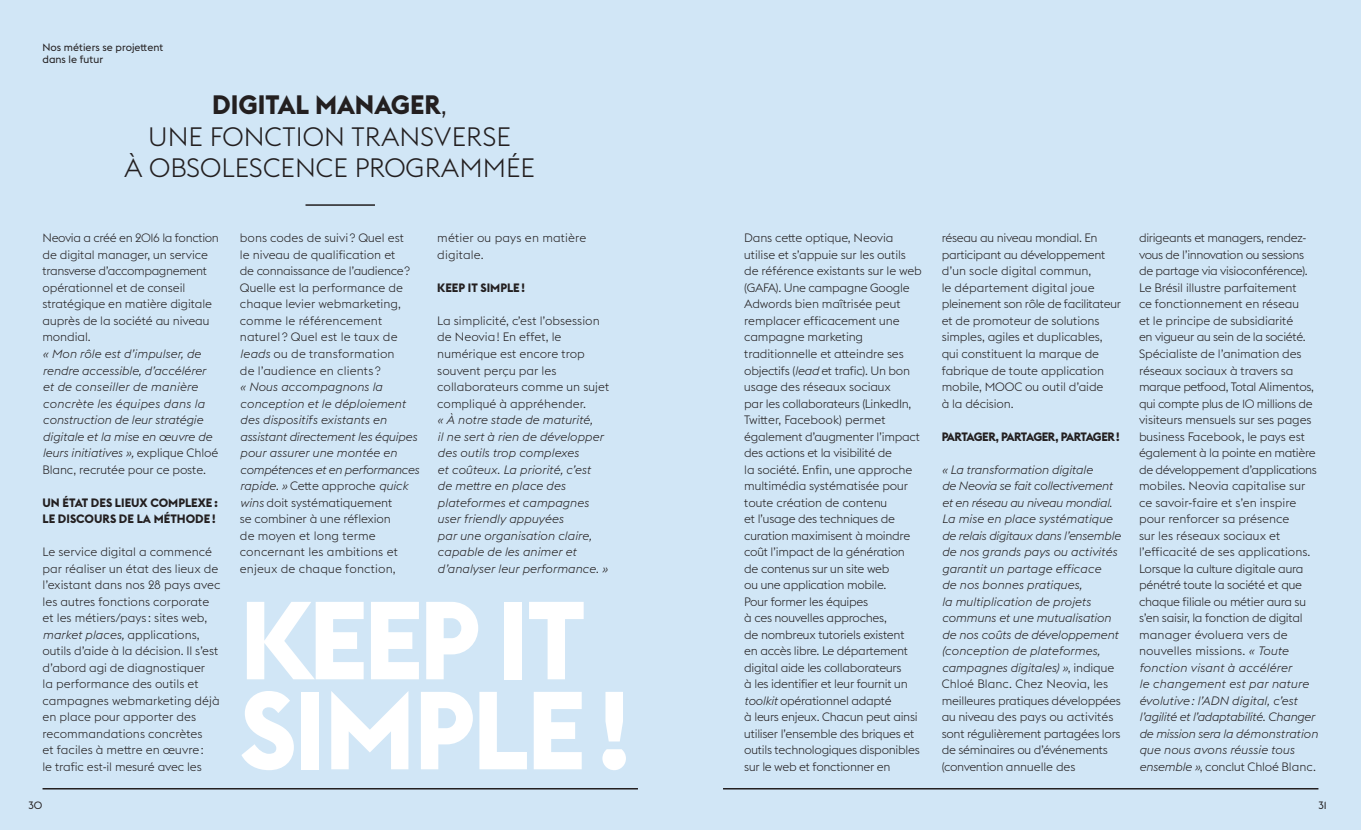
<style>
.page{position:relative;width:1361px;height:830px;background:#fff}
.page>*{position:absolute;margin:0;border:0;box-sizing:border-box;transform-origin:0 0}
.t1{font:700 109.05px/89.8px "Euclid Flex";letter-spacing:-.02em;color:#fff}
.t2{font:300 26.25px/31.5px "Euclid Flex";color:#231f20;text-align:center}
.t3{font:300 12px/16.5px "Euclid Flex";letter-spacing:-.01em;color:#231f20}
.t4{font:italic 300 12px/16.5px "Euclid Flex";color:#231f20}
.t5{font:700 12px/16.5px "Euclid Flex";color:#231f20}
.t6{font:300 12px/16.5px "Euclid Flex";letter-spacing:.01em;color:#231f20}
.t7{font:700 12px "Euclid Flex";letter-spacing:-.065em;color:#231f20}
.t8{font:10.5px/12px "Euclid Flex";color:#231f20}
.s1{font-weight:700}
.s2{font-style:normal}
.s3{font-style:italic}
</style>
<div class="page">
<div style="left:0;top:0;width:1361px;height:829px;background:#d1e6f6"></div>
<hr style="left:723px;top:787px;width:595px;height:2px;background:#231f20">
<hr style="left:43px;top:787px;width:595px;height:2px;background:#231f20">
<hr style="left:305px;top:204px;width:70px;height:2px;background:#231f20">
<p class="t8" style="left:43px;top:41px;width:122px">Nos métiers se projettent dans le futur</p>
<h2 class="t2" style="left:124px;top:89px;width:413px"><span class="s1">DIGITAL MANAGER</span>,<br>UNE FONCTION TRANSVERSE<br>À OBSOLESCENCE PROGRAMMÉE</h2>
<p class="t3" style="left:43px;top:230px;width:178px">Neovia a créé en 2016 la fonction de digital manager, un service transverse d’accompagnement opérationnel et de conseil stratégique en matière digitale auprès de la société au niveau mondial.</p>
<p class="t4" style="left:43px;top:345px;width:177px">« Mon rôle est d’impulser, de rendre accessible, d’accélérer et de conseiller de manière concrète les équipes dans la construction de leur stratégie digitale et la mise en œuvre de leurs initiatives », <span class="s2">explique Chloé<br>Blanc, recrutée pour ce poste.</span></p>
<p class="t5" style="left:43px;top:494px;width:177px">UN ÉTAT DES LIEUX COMPLEXE:<br>LE DISCOURS DE LA MÉTHODE!</p>
<p class="t3" style="left:43px;top:543px;width:180px">Le service digital a commencé par réaliser un état des lieux de l’existant dans nos 28 pays avec les autres fonctions corporate et les métiers/pays : sites web, <span class="s3">market places,</span> applications, outils d’aide à la décision. Il s’est d’abord agi de diagnostiquer<br>la performance des outils et campagnes webmarketing déjà en place pour apporter des recommandations concrètes<br>et faciles à mettre en œuvre:<br>le trafic est-il mesuré avec les</p>
<p class="t3" style="left:240px;top:230px;width:172px">bons codes de suivi ? Quel est le niveau de qualification et de connaissance de l’audience?<br>Quelle est la performance de chaque levier webmarketing, comme le référencement naturel ? Quel est le taux de <span class="s3">leads</span> ou de transformation de l’audience en clients ?</p>
<p class="t4" style="left:240px;top:378px;width:181px">« Nous accompagnons la conception et le déploiement des dispositifs existants en assistant directement les équipes pour assurer une montée en compétences et en performances rapide. » <span class="s2">Cette approche</span> quick wins <span class="s2">doit systématiquement<br>se combiner à une réflexion<br>de moyen et long terme concernant les ambitions et enjeux de chaque fonction,</span></p>
<p class="t6" style="left:437px;top:230px;width:151px">métier ou pays en matière digitale.</p>
<p class="t5" style="left:437px;top:279px;width:90px">KEEP IT SIMPLE!</p>
<p class="t3" style="left:437px;top:312px;width:174px">La simplicité, c’est l’obsession de Neovia! En effet, le numérique est encore trop souvent perçu par les collaborateurs comme un sujet compliqué à appréhender.</p>
<p class="t4" style="left:437px;top:411px;width:172px">« À notre stade de maturité,<br>il ne sert à rien de développer des outils trop complexes<br>et coûteux. La priorité, c’est de mettre en place des plateformes et campagnes user friendly appuyées<br>par une organisation claire, capable de les animer et d’analyser leur performance. »</p>
<h1 class="t1" style="left:240px;top:596px;width:395px">KEEP IT<br>SIMPLE!</h1>
<p class="t3" style="left:744px;top:230px;width:179px">Dans cette optique, Neovia utilise et s’appuie sur les outils de référence existants sur le web (GAFA). Une campagne Google<br>Adwords bien maîtrisée peut remplacer efficacement une campagne marketing traditionnelle et atteindre ses objectifs (<span class="s3">lead</span> et trafic). Un bon usage des réseaux sociaux<br>par les collaborateurs (LinkedIn,<br>Twitter, Facebook) permet également d’augmenter l’impact des actions et la visibilité de<br>la société. Enfin, une approche multimédia systématisée pour toute création de contenu<br>et l’usage des techniques de curation maximisent à moindre coût l’impact de la génération de contenus sur un site web<br>ou une application mobile.<br>Pour former les équipes<br>à ces nouvelles approches,<br>de nombreux tutoriels existent<br>en accès libre. Le département digital aide les collaborateurs<br>à les identifier et leur fournit un <span class="s3">toolkit</span> opérationnel adapté<br>à leurs enjeux. Chacun peut ainsi utiliser l’ensemble des briques et outils technologiques disponibles sur le web et fonctionner en</p>
<p class="t3" style="left:941px;top:230px;width:181px">réseau au niveau mondial. En participant au développement d’un socle digital commun,<br>le département digital joue pleinement son rôle de facilitateur et de promoteur de solutions simples, agiles et duplicables, qui constituent la marque de fabrique de toute application mobile, MOOC ou outil d’aide<br>à la décision.</p>
<p class="t7" style="left:941px;top:429px;width:180px">PARTAGER, PARTAGER, PARTAGER!</p>
<p class="t4" style="left:941px;top:461px;width:181px">« La transformation digitale<br>de Neovia se fait collectivement et en réseau au niveau mondial.<br>La mise en place systématique de relais digitaux dans l’ensemble de nos grands pays ou activités garantit un partage efficace<br>de nos bonnes pratiques,<br>la multiplication de projets communs et une mutualisation de nos coûts de développement (conception de plateformes, campagnes digitales) »<span class="s2">, indique<br>Chloé Blanc. Chez Neovia, les meilleures pratiques développées au niveau des pays ou activités sont régulièrement partagées lors de séminaires ou d’événements (convention annuelle des</span></p>
<p class="t3" style="left:1139px;top:230px;width:180px">dirigeants et managers, rendez&shy;vous de l’innovation ou sessions de partage via visioconférence).<br>Le Brésil illustre parfaitement<br>ce fonctionnement en réseau<br>et le principe de subsidiarité<br>en vigueur au sein de la société.<br>Spécialiste de l’animation des réseaux sociaux à travers sa marque petfood, Total Alimentos, qui compte plus de 10 millions de visiteurs mensuels sur ses pages business Facebook, le pays est également à la pointe en matière de développement d’applications mobiles. Neovia capitalise sur ce savoir-faire et s’en inspire pour renforcer sa présence<br>sur les réseaux sociaux et l’efficacité de ses applications.<br>Lorsque la culture digitale aura pénétré toute la société et que chaque filiale ou métier aura su s’en saisir, la fonction de digital manager évoluera vers de nouvelles missions. <span class="s3">« Toute fonction visant à accélérer<br>le changement est par nature évolutive: l’ADN digital, c’est l’agilité et l’adaptabilité. Changer de mission sera la démonstration que nous avons réussie tous ensemble »</span>, conclut Chloé Blanc.</p>
<p class="t8" style="left:29px;top:798px;width:15px">30</p>
<p class="t8" style="left:1318px;top:798px;width:10px">31</p>
</div>
